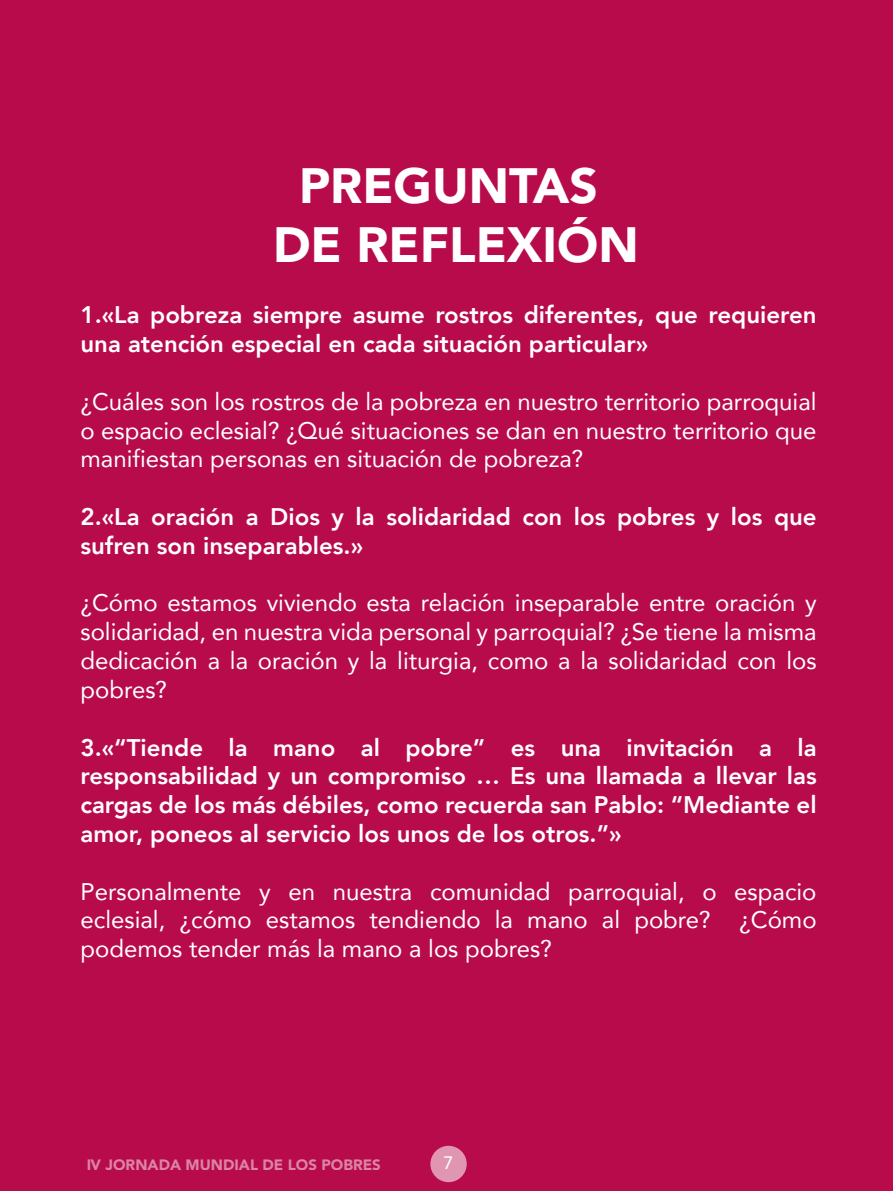
<style>
.page{position:relative;width:893px;height:1191px;background:#b80b4b}
.page>*{position:absolute;margin:0;border:0;box-sizing:border-box;transform-origin:0 0}
.t1{font:900 49.5px/59.4px "Avenir";color:#fff;text-align:center}
.t2{font:24px/28.8px "Avenir";color:#fff;text-align:justify}
.t3{font:800 24px/28.8px "Avenir";color:#fff}
.t4{font:18px "Avenir";color:#fff}
.t5{font:900 15px "Avenir";color:#fff}
</style>
<div class="page">
<svg style="left:430px;top:1145px;width:37px;height:37px"></svg>
<h1 class="t1" style="left:273px;top:154px;width:367px">PREGUNTAS<br>DE REFLEXIÓN</h1>
<p class="t3" style="left:80px;top:301px;width:738px">1.«La pobreza siempre asume rostros diferentes, que requieren una atención especial en cada situación particular»</p>
<p class="t2" style="left:80px;top:386px;width:738px">¿Cuáles son los rostros de la pobreza en nuestro territorio parroquial o espacio eclesial? ¿Qué situaciones se dan en nuestro territorio que manifiestan personas en situación de pobreza?</p>
<p class="t3" style="left:80px;top:502px;width:738px">2.«La oración a Dios y la solidaridad con los pobres y los que sufren son inseparables.»</p>
<p class="t2" style="left:80px;top:588px;width:738px">¿Cómo estamos viviendo esta relación inseparable entre oración y solidaridad, en nuestra vida personal y parroquial? ¿Se tiene la misma dedicación a la oración y la liturgia, como a la solidaridad con los pobres?</p>
<p class="t3" style="left:80px;top:733px;width:738px;text-align:justify">3.«“Tiende la mano al pobre” es una invitación a la responsabilidad y un compromiso … Es una llamada a llevar las cargas de los más débiles, como recuerda san Pablo: “Mediante el amor, poneos al servicio los unos de los otros.”»</p>
<p class="t2" style="left:80px;top:876px;width:738px">Personalmente y en nuestra comunidad parroquial, o espacio eclesial, ¿cómo estamos tendiendo la mano al pobre? ¿Cómo podemos tender más la mano a los pobres?</p>
<p class="t5" style="left:86px;top:1151px;width:296px">IV JORNADA MUNDIAL DE LOS POBRES</p>
<p class="t4" style="left:444px;top:1148px;width:12px">7</p>
</div>
